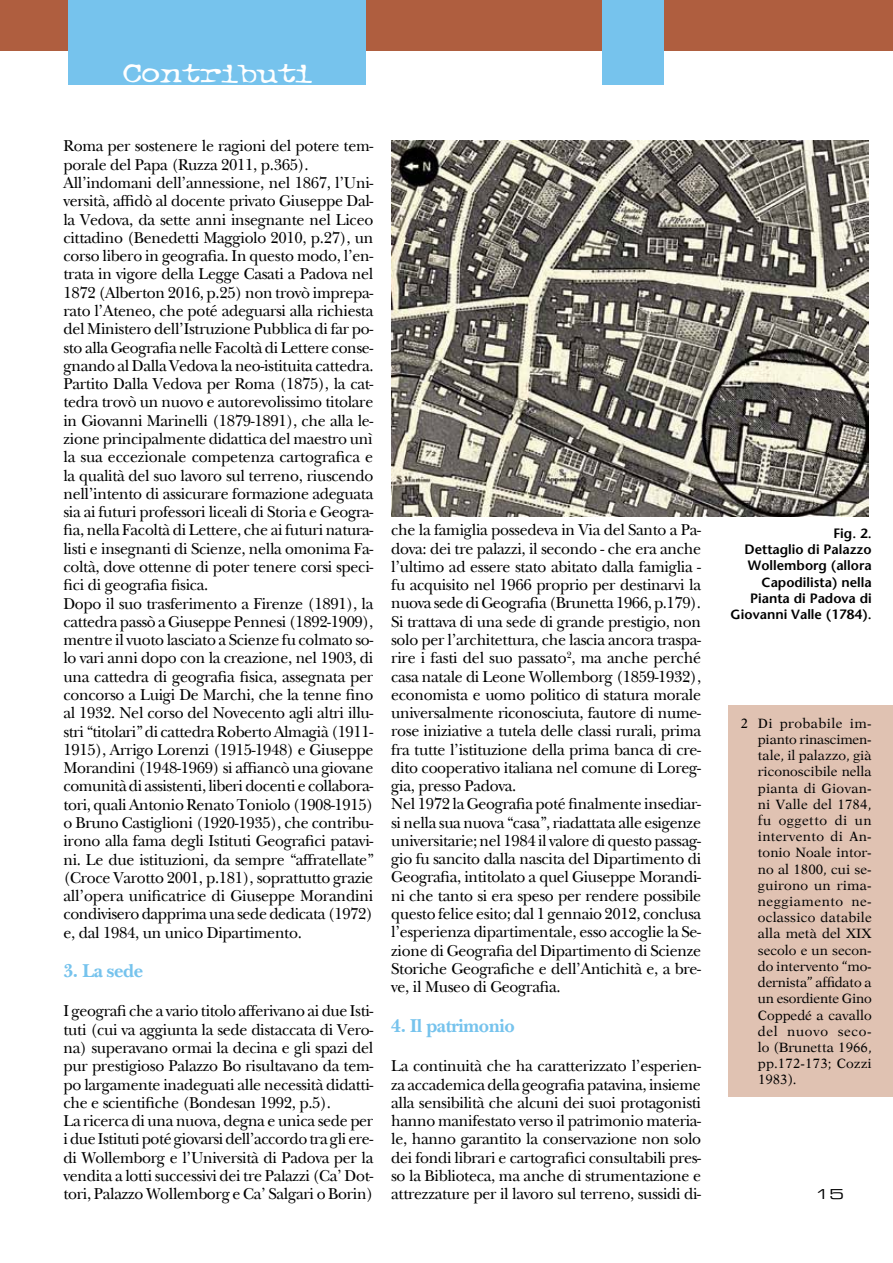
<style>
.page{position:relative;width:893px;height:1263px;background:#fff}
.page>*{position:absolute;margin:0;border:0;box-sizing:border-box;transform-origin:0 0}
.t1{font:30px "Typewriter OS Oldstyle";color:#fff;scale:1.35 1}
.t2{font:700 19.5px "New Baskerville";letter-spacing:-.02em;color:#76c3ed}
.t3{font:16.5px/18.3px "New Baskerville";letter-spacing:-.02em;color:#000}
.t4{font:13.5px/16.2px "New Aster";color:#000;text-align:justify}
.t5{font:600 13.5px/16.2px "Stone Sans";color:#000;text-align:right}
.t6{font:13.5px "Eurostile Extended Two";color:#000;scale:1.11 1}
</style>
<div class="page">
<div style="left:0;top:0;width:893px;height:51px;background:#af5e3f"></div>
<div style="left:69px;top:0;width:297px;height:85px;background:#76c3ed"></div>
<div style="left:602px;top:0;width:62px;height:85px;background:#76c3ed"></div>
<img style="left:391px;top:140px;width:478px;height:376px">
<div style="left:728px;top:706px;width:165px;height:391px;background:#e0c2b2"></div>
<h1 class="t1" style="left:123px;top:56px;width:142px">Contributi</h1>
<p class="t3" style="left:63px;top:137px;width:312px">Roma per sostenere le ragioni del potere tem&shy;porale del Papa (Ruzza 2011, p.365).<br>All’indomani dell’annessione, nel 1867, l’Uni&shy;versità, affidò al docente privato Giuseppe Dal&shy;la Vedova, da sette anni insegnante nel Liceo cittadino (Benedetti Maggiolo 2010, p.27), un corso libero in geografia. In questo modo, l’en&shy;trata in vigore della Legge Casati a Padova nel 1872 (Alberton 2016, p.25) non trovò imprepa&shy;rato l’Ateneo, che poté adeguarsi alla richiesta del Ministero dell’Istruzione Pubblica di far po&shy;sto alla Geografia nelle Facoltà di Lettere conse&shy;gnando al Dalla Vedova la neo-istituita cattedra.<br>Partito Dalla Vedova per Roma (1875), la cat&shy;tedra trovò un nuovo e autorevolissimo titolare in Giovanni Marinelli (1879-1891), che alla le&shy;zione principalmente didattica del maestro unì la sua eccezionale competenza cartografica e la qualità del suo lavoro sul terreno, riuscendo nell’intento di assicurare formazione adeguata sia ai futuri professori liceali di Storia e Geogra&shy;fia, nella Facoltà di Lettere, che ai futuri natura&shy;listi e insegnanti di Scienze, nella omonima Fa&shy;coltà, dove ottenne di poter tenere corsi speci&shy;fici di geografia fisica.<br>Dopo il suo trasferimento a Firenze (1891), la cattedra passò a Giuseppe Pennesi (1892-1909), mentre il vuoto lasciato a Scienze fu colmato so&shy;lo vari anni dopo con la creazione, nel 1903, di una cattedra di geografia fisica, assegnata per concorso a Luigi De Marchi, che la tenne fino al 1932. Nel corso del Novecento agli altri illu&shy;stri “titolari” di cattedra Roberto Almagià (1911- 1915), Arrigo Lorenzi (1915-1948) e Giuseppe Morandini (1948-1969) si affiancò una giovane comunità di assistenti, liberi docenti e collabora&shy;tori, quali Antonio Renato Toniolo (1908-1915) o Bruno Castiglioni (1920-1935), che contribu&shy;irono alla fama degli Istituti Geografici patavi&shy;ni. Le due istituzioni, da sempre “affratellate” (Croce Varotto 2001, p.181), soprattutto grazie all’opera unificatrice di Giuseppe Morandini condivisero dapprima una sede dedicata (1972) e, dal 1984, un unico Dipartimento.</p>
<p class="t2" style="left:63px;top:959px;width:81px">3. La sede</p>
<p class="t3" style="left:63px;top:1002px;width:311px">I geografi che a vario titolo afferivano ai due Isti&shy;tuti (cui va aggiunta la sede distaccata di Vero&shy;na) superavano ormai la decina e gli spazi del pur prestigioso Palazzo Bo risultavano da tem&shy;po largamente inadeguati alle necessità didatti&shy;che e scientifiche (Bondesan 1992, p.5).<br>La ricerca di una nuova, degna e unica sede per i due Istituti poté giovarsi dell’accordo tra gli ere&shy;di Wollemborg e l’Università di Padova per la vendita a lotti successivi dei tre Palazzi (Ca’ Dot&shy;tori, Palazzo Wollemborg e Ca’ Salgari o Borin)</p>
<p class="t3" style="left:391px;top:521px;width:312px">che la famiglia possedeva in Via del Santo a Pa&shy;dova: dei tre palazzi, il secondo - che era anche l’ultimo ad essere stato abitato dalla famiglia - fu acquisito nel 1966 proprio per destinarvi la nuova sede di Geografia (Brunetta 1966, p.179).<br>Si trattava di una sede di grande prestigio, non solo per l’architettura, che lascia ancora traspa&shy;rire i fasti del suo passato<sup>2</sup>, ma anche perché casa natale di Leone Wollemborg (1859-1932), economista e uomo politico di statura morale universalmente riconosciuta, fautore di nume&shy;rose iniziative a tutela delle classi rurali, prima fra tutte l’istituzione della prima banca di cre&shy;dito cooperativo italiana nel comune di Loreg&shy;gia, presso Padova.<br>Nel 1972 la Geografia poté finalmente insediar&shy;si nella sua nuova “casa”, riadattata alle esigenze universitarie; nel 1984 il valore di questo passag&shy;gio fu sancito dalla nascita del Dipartimento di Geografia, intitolato a quel Giuseppe Morandi&shy;ni che tanto si era speso per rendere possibile questo felice esito; dal 1 gennaio 2012, conclusa l’esperienza dipartimentale, esso accoglie la Se&shy;zione di Geografia del Dipartimento di Scienze Storiche Geografiche e dell’Antichità e, a bre&shy;ve, il Museo di Geografia.</p>
<p class="t2" style="left:391px;top:1014px;width:125px">4. Il patrimonio</p>
<p class="t3" style="left:391px;top:1057px;width:311px;text-align:justify">La continuità che ha caratterizzato l’esperien&shy;za accademica della geografia patavina, insieme alla sensibilità che alcuni dei suoi protagonisti hanno manifestato verso il patrimonio materia&shy;le, hanno garantito la conservazione non solo dei fondi librari e cartografici consultabili pres&shy;so la Biblioteca, ma anche di strumentazione e attrezzature per il lavoro sul terreno, sussidi di-</p>
<p class="t5" style="left:731px;top:525px;width:143px">Fig. 2.<br>Dettaglio di Palazzo<br>Wollemborg (allora<br>Capodilista) nella<br>Pianta di Padova di<br>Giovanni Valle (1784).</p>
<p class="t4" style="left:758px;top:715px;width:115px;text-indent:-17px">2 Di probabile im&shy;pianto rinascimen&shy;tale, il palazzo, già riconoscibile nella pianta di Giovan&shy;ni Valle del 1784, fu oggetto di un intervento di An&shy;tonio Noale intor&shy;no al 1800, cui se&shy;guirono un rima&shy;neggiamento ne&shy;oclassico databile alla metà del XIX secolo e un secon&shy;do intervento “mo&shy;dernista” affidato a un esordiente Gino Coppedé a cavallo del nuovo seco&shy;lo (Brunetta 1966, pp.172-173; Cozzi 1983).</p>
<p class="t6" style="left:815px;top:1185px;width:28px">15</p>
</div>
